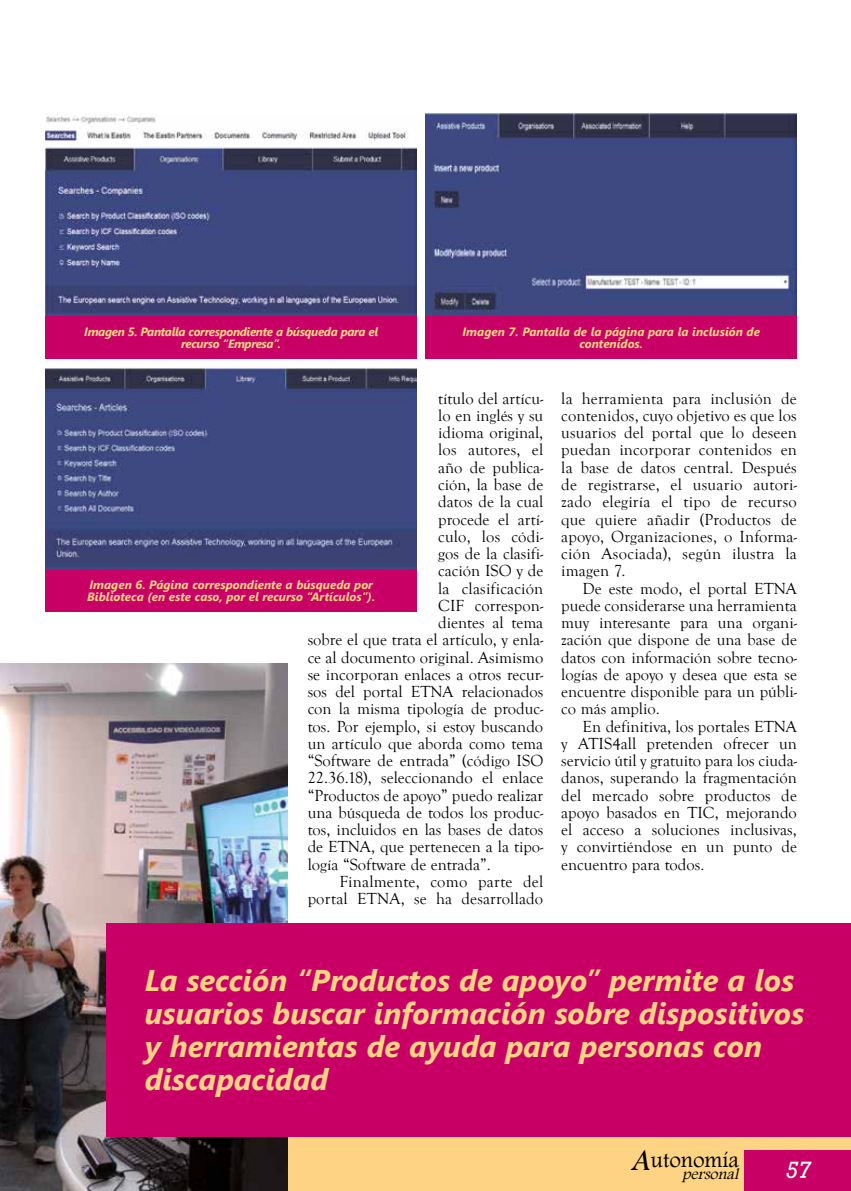
<style>
.page{position:relative;width:851px;height:1191px;background:#fff}
.page>*{position:absolute;margin:0;border:0;box-sizing:border-box;transform-origin:0 0}
.t1{font:italic 30.75px "Footlight MT Light";color:#000}
.t2{font:italic 700 30px/33px "Segoe UI";color:#fed383}
.t3{font:italic 24px "Rockwell";color:#fff}
.t4{font:22.5px "Footlight MT Light";color:#000}
.TEXTO{font:16.5px/17.2px "Goudy Old Style T";color:#000;text-align:justify}
.t5{font:italic 15.9px "Footlight MT Light";color:#000}
.t6{font:italic 700 12px/12px "Segoe UI";color:#fed383;text-align:center}
.t7{font:italic 700 12px/12px "Segoe UI";letter-spacing:-.03em;color:#fed383;text-align:center}
</style>
<div class="page">
<div style="left:0;top:923px;width:850px;height:268px;background:#fed383"></div>
<div style="left:744px;top:1150px;width:106px;height:41px;background:#c80065"></div>
<div style="left:45px;top:316px;width:372px;height:42px;background:#c80065"></div>
<div style="left:425px;top:316px;width:371px;height:42px;background:#c80065"></div>
<img style="left:45px;top:114px;width:372px;height:202px">
<img style="left:45px;top:367px;width:372px;height:202px">
<img style="left:425px;top:114px;width:371px;height:202px">
<img style="left:0;top:663px;width:287px;height:528px">
<div style="left:106px;top:923px;width:744px;height:214px;background:#c80065"></div>
<div style="left:45px;top:569px;width:372px;height:43px;background:#c80065"></div>
<p class="t7" style="left:84px;top:324px;width:295px">Imagen 5. Pantalla correspondiente a búsqueda para el recurso “Empresa”.</p>
<p class="t6" style="left:462px;top:324px;width:299px">Imagen 7. Pantalla de la página para la inclusión de contenidos.</p>
<p class="TEXTO" style="left:438px;top:390px;width:106px">título del artícu-</p>
<p class="TEXTO" style="left:438px;top:407px;width:106px">lo en inglés y su</p>
<p class="TEXTO" style="left:438px;top:424px;width:106px">idioma original,</p>
<p class="TEXTO" style="left:438px;top:442px;width:106px">los autores, el</p>
<p class="TEXTO" style="left:438px;top:459px;width:106px">año de publica-</p>
<p class="TEXTO" style="left:438px;top:476px;width:106px">ción, la base de</p>
<p class="TEXTO" style="left:438px;top:493px;width:106px">datos de la cual</p>
<p class="TEXTO" style="left:438px;top:511px;width:106px">procede el artí-</p>
<p class="TEXTO" style="left:438px;top:528px;width:106px">culo, los códi-</p>
<p class="TEXTO" style="left:438px;top:545px;width:106px">gos de la clasifi-</p>
<p class="TEXTO" style="left:438px;top:562px;width:106px">cación ISO y de</p>
<p class="TEXTO" style="left:438px;top:580px;width:106px">la clasificación</p>
<p class="TEXTO" style="left:438px;top:597px;width:106px">CIF correspon-</p>
<p class="TEXTO" style="left:438px;top:614px;width:106px">dientes al tema</p>
<p class="TEXTO" style="left:307px;top:631px;width:237px">sobre el que trata el artículo, y enla-</p>
<p class="TEXTO" style="left:307px;top:649px;width:237px">ce al documento original. Asimismo</p>
<p class="TEXTO" style="left:307px;top:666px;width:237px">se incorporan enlaces a otros recur-</p>
<p class="TEXTO" style="left:307px;top:683px;width:237px">sos del portal ETNA relacionados</p>
<p class="TEXTO" style="left:307px;top:700px;width:237px">con la misma tipología de produc-</p>
<p class="TEXTO" style="left:307px;top:718px;width:237px">tos. Por ejemplo, si estoy buscando</p>
<p class="TEXTO" style="left:307px;top:735px;width:237px">un artículo que aborda como tema</p>
<p class="TEXTO" style="left:307px;top:752px;width:237px">“Software de entrada” (código ISO</p>
<p class="TEXTO" style="left:307px;top:769px;width:237px">22.36.18), seleccionando el enlace</p>
<p class="TEXTO" style="left:307px;top:787px;width:237px">“Productos de apoyo” puedo realizar</p>
<p class="TEXTO" style="left:307px;top:804px;width:237px">una búsqueda de todos los produc-</p>
<p class="TEXTO" style="left:307px;top:821px;width:237px">tos, incluidos en las bases de datos</p>
<p class="TEXTO" style="left:307px;top:838px;width:237px">de ETNA, que pertenecen a la tipo-</p>
<p class="TEXTO" style="left:307px;top:856px;width:185px">logía “Software de entrada”.</p>
<p class="TEXTO" style="left:307px;top:873px;width:237px;text-align:right">Finalmente, como parte del portal ETNA, se ha desarrollado</p>
<p class="t6" style="left:87px;top:578px;width:289px;text-align:left">Imagen 6. Página correspondiente a búsqueda por<br>Biblioteca (en este caso, por el recurso “Artículos”).</p>
<p class="TEXTO" style="left:561px;top:390px;width:237px">la herramienta para inclusión de contenidos, cuyo objetivo es que los usuarios del portal que lo deseen puedan incorporar contenidos en la base de datos central. Después de registrarse, el usuario autori&shy;zado elegiría el tipo de recurso que quiere añadir (Productos de apoyo, Organizaciones, o Informa&shy;ción Asociada), según ilustra la imagen 7.</p>
<p class="TEXTO" style="left:561px;top:580px;width:237px;text-indent:21px">De este modo, el portal ETNA puede considerarse una herramienta muy interesante para una organi&shy;zación que dispone de una base de datos con información sobre tecno&shy;logías de apoyo y desea que esta se encuentre disponible para un públi&shy;co más amplio.</p>
<p class="TEXTO" style="left:561px;top:718px;width:237px;text-indent:21px">En definitiva, los portales ETNA y ATIS4all pretenden ofrecer un servicio útil y gratuito para los ciuda&shy;danos, superando la fragmentación del mercado sobre productos de apoyo basados en TIC, mejorando el acceso a soluciones inclusivas, y convirtiéndose en un punto de encuentro para todos.</p>
<p class="t2" style="left:145px;top:962px;width:661px">La sección “Productos de apoyo” permite a los usuarios buscar información sobre dispositivos y herramientas de ayuda para personas con discapacidad</p>
<p class="t1" style="left:630px;top:1141px;width:27px">A</p>
<p class="t4" style="left:650px;top:1146px;width:90px">utonomía</p>
<p class="t5" style="left:682px;top:1164px;width:61px">personal</p>
<p class="t3" style="left:785px;top:1156px;width:27px">57</p>
</div>
